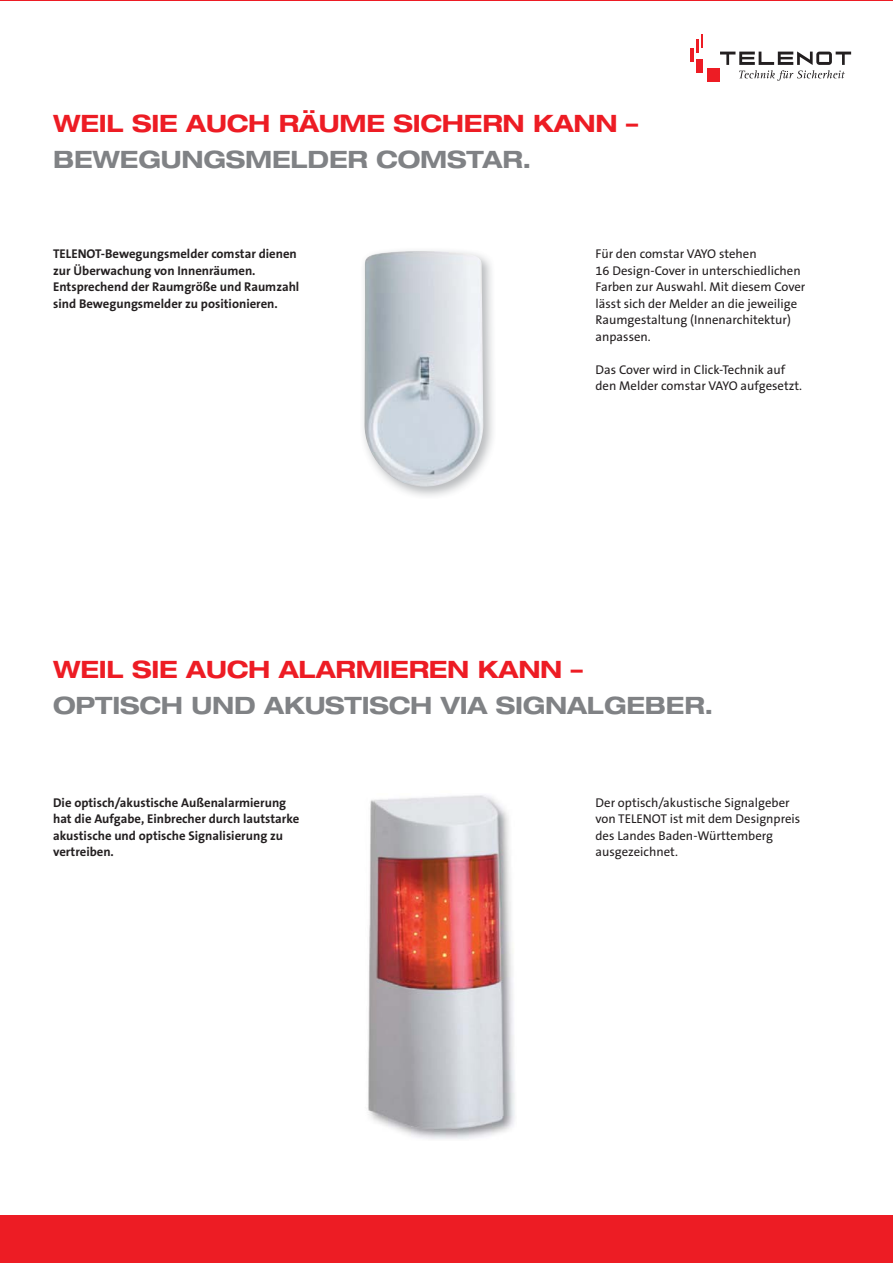
<style>
.page{position:relative;width:893px;height:1263px;background:#fff}
.page>*{position:absolute;margin:0;border:0;box-sizing:border-box;transform-origin:0 0}
.t1{font:700 expanded 24px "Helvetica Neue LT Pro";letter-spacing:-.01em;color:#808285}
.t2{font:700 expanded 24px "Helvetica Neue LT Pro";letter-spacing:-.01em;color:#ed1c24}
.t3{font:12.75px/16.5px "The Sans B Plus W5 Plain";color:#231f20}
.t4{font:700 12.75px/16.5px "The Sans B Plus W7";color:#231f20}
</style>
<div class="page">
<div style="left:707px;top:68px;width:13px;height:13px;background:#ed1c24"></div>
<hr style="left:690px;top:48px;width:4px;height:13px;background:#ed1c24">
<svg style="left:696px;top:35px;width:7px;height:17px"></svg>
<div style="left:696px;top:59px;width:7px;height:14px;background:#ed1c24"></div>
<svg style="left:720px;top:51px;width:131px;height:30px"></svg>
<img style="left:364px;top:251px;width:119px;height:236px">
<img style="left:368px;top:795px;width:147px;height:344px">
<div style="left:0;top:1215px;width:893px;height:48px;background:#ed1c24"></div>
<h1 class="t2" style="left:53px;top:110px;width:586px">WEIL SIE AUCH RÄUME SICHERN KANN –</h1>
<h1 class="t1" style="left:53px;top:146px;width:480px">BEWEGUNGSMELDER COMSTAR.</h1>
<p class="t4" style="left:53px;top:247px;width:248px">TELENOT-Bewegungsmelder comstar dienen zur Überwachung von Innenräumen.<br>Entsprechend der Raumgröße und Raumzahl sind Bewegungsmelder zu positionieren.</p>
<p class="t3" style="left:595px;top:247px;width:211px">Für den comstar VAYO stehen<br>16 Design-Cover in unterschiedlichen<br>Farben zur Auswahl. Mit diesem Cover lässt sich der Melder an die jeweilige<br>Raumgestaltung (Innenarchitektur) anpassen.</p>
<p class="t3" style="left:595px;top:362px;width:208px">Das Cover wird in Click-Technik auf den Melder comstar VAYO aufgesetzt.</p>
<h1 class="t2" style="left:53px;top:656px;width:531px">WEIL SIE AUCH ALARMIEREN KANN –</h1>
<h1 class="t1" style="left:53px;top:692px;width:662px">OPTISCH UND AKUSTISCH VIA SIGNALGEBER.</h1>
<p class="t4" style="left:53px;top:795px;width:248px">Die optisch/akustische Außenalarmierung hat die Aufgabe, Einbrecher durch lautstarke akustische und optische Signalisierung zu vertreiben.</p>
<p class="t3" style="left:595px;top:795px;width:206px">Der optisch/akustische Signalgeber von TELENOT ist mit dem Designpreis des Landes Baden-Württemberg ausgezeichnet.</p>
</div>
